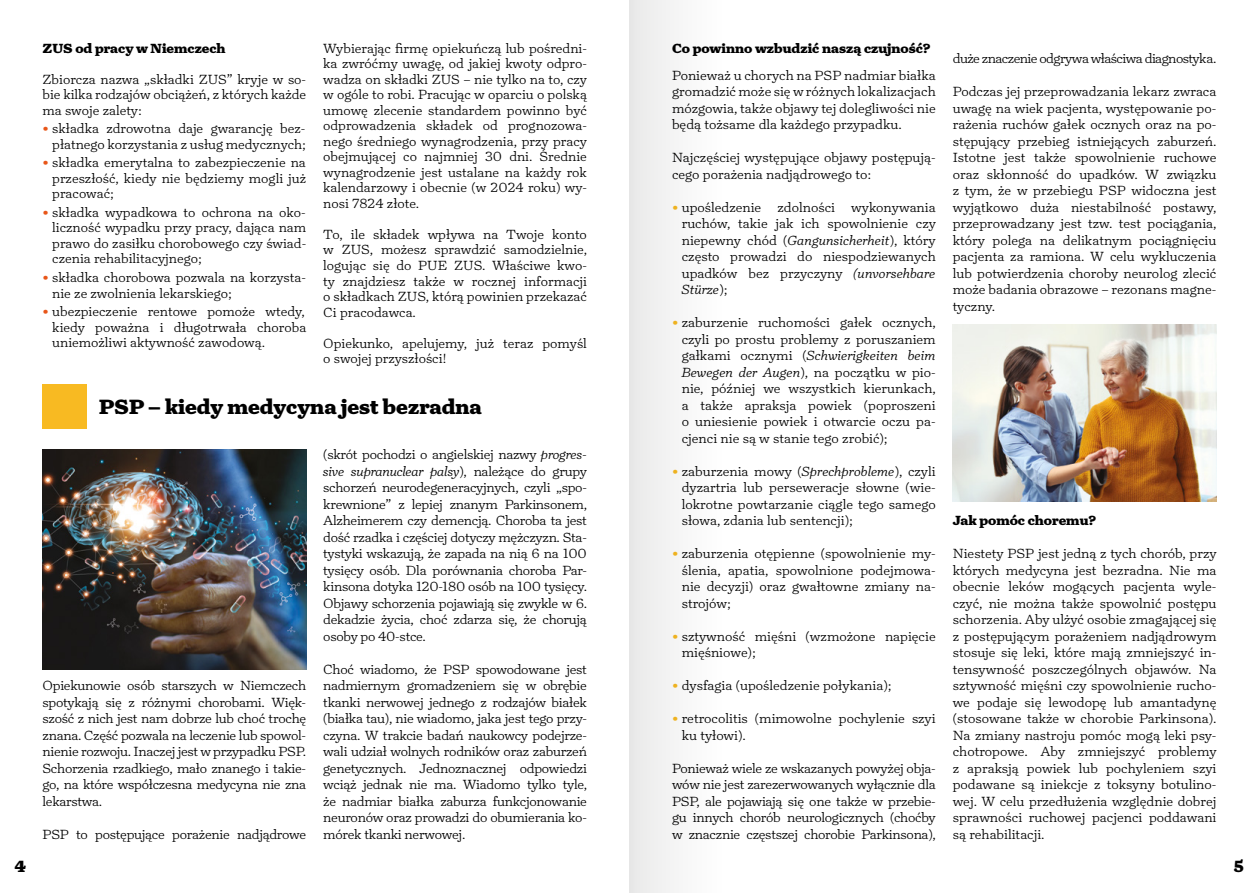
<style>
.page{position:relative;width:1259px;height:893px;background:#fff}
.page>*{position:absolute;margin:0;border:0;box-sizing:border-box;transform-origin:0 0}
.t1{font:900 21px "Turnip";color:#000}
.t2{font:900 16.5px "Turnip";color:#000}
.t3{font:300 13.5px/16.5px "Turnip";color:#000;text-align:justify}
.t4{font:900 13.5px "Turnip";color:#000}
.t5{font:300 13.5px "Turnip";letter-spacing:-.04em;color:#000}
.t6{font:300 13.5px "Turnip";letter-spacing:-.02em;color:#000}
.s1{font-weight:900;color:#e85619}
.s2{font-style:italic}
.s3{font-weight:900;color:#f8ba22}
</style>
<div class="page">
<div style="left:43px;top:384px;width:44px;height:44px;background:#f8ba22"></div>
<img style="left:43px;top:449px;width:263px;height:221px">
<img style="left:952px;top:324px;width:264px;height:178px">
<div style="left:629px;top:0;width:92px;height:893px;background:linear-gradient(to right,#e9e9e9,#fff)"></div>
<p class="t4" style="left:43px;top:39px;width:185px">ZUS od pracy w Niemczech</p>
<p class="t3" style="left:43px;top:71px;width:265px;line-height:15.6px">Zbiorcza nazwa „składki ZUS” kryje w so&shy;bie kilka rodzajów obciążeń, z których każde ma swoje zalety:</p>
<p class="t3" style="left:43px;top:121px;width:265px;line-height:15.6px;text-align:right"><span class="s1">•</span> składka zdrowotna daje gwarancję bez&shy;płatnego korzystania z usług medycznych;</p>
<p class="t3" style="left:52px;top:155px;width:255px;line-height:15.5px;text-indent:-10px"><span class="s1">•</span> składka emerytalna to zabezpieczenie na przeszłość, kiedy nie będziemy mogli już pracować;</p>
<p class="t3" style="left:52px;top:204px;width:255px;line-height:15.6px;text-indent:-10px"><span class="s1">•</span> składka wypadkowa to ochrona na oko&shy;liczność wypadku przy pracy, dająca nam prawo do zasiłku chorobowego czy świad&shy;czenia rehabilitacyjnego;</p>
<p class="t3" style="left:52px;top:270px;width:255px;line-height:15.6px;text-indent:-10px"><span class="s1">•</span> składka chorobowa pozwala na korzysta&shy;nie ze zwolnienia lekarskiego;</p>
<p class="t3" style="left:52px;top:304px;width:255px;line-height:15.6px;text-indent:-10px"><span class="s1">•</span> ubezpieczenie rentowe pomoże wtedy, kiedy poważna i długotrwała choroba uniemożliwi aktywność zawodową.</p>
<p class="t3" style="left:323px;top:40px;width:265px;line-height:15.6px">Wybierając firmę opiekuńczą lub pośredni&shy;ka zwróćmy uwagę, od jakiej kwoty odpro&shy;wadza on składki ZUS – nie tylko na to, czy w ogóle to robi. Pracując w oparciu o polską umowę zlecenie standardem powinno być odprowadzenia składek od prognozowa&shy;nego średniego wynagrodzenia, przy pracy obejmującej co najmniej 30 dni. Średnie wynagrodzenie jest ustalane na każdy rok kalendarzowy i obecnie (w 2024 roku) wy&shy;nosi 7824 złote.</p>
<p class="t3" style="left:323px;top:227px;width:265px;line-height:15.5px">To, ile składek wpływa na Twoje konto w ZUS, możesz sprawdzić samodzielnie, logując się do PUE ZUS. Właściwe kwo&shy;ty znajdziesz także w rocznej informacji o składkach ZUS, którą powinien przekazać Ci pracodawca.</p>
<p class="t3" style="left:323px;top:335px;width:265px;line-height:15.6px">Opiekunko, apelujemy, już teraz pomyśl o swojej przyszłości!</p>
<h1 class="t1" style="left:99px;top:393px;width:384px">PSP – kiedy medycyna jest bezradna</h1>
<p class="t3" style="left:43px;top:677px;width:265px">Opiekunowie osób starszych w Niemczech spotykają się z różnymi chorobami. Więk&shy;szość z nich jest nam dobrze lub choć trochę znana. Część pozwala na leczenie lub spowol&shy;nienie rozwoju. Inaczej jest w przypadku PSP.<br>Schorzenia rzadkiego, mało znanego i takie&shy;go, na które współczesna medycyna nie zna lekarstwa.</p>
<p class="t6" style="left:43px;top:826px;width:265px">PSP to postępujące porażenie nadjądrowe</p>
<p class="t3" style="left:323px;top:446px;width:265px">(skrót pochodzi o angielskiej nazwy <span class="s2">progres&shy;sive supranuclear palsy</span>), należące do grupy schorzeń neurodegeneracyjnych, czyli „spo&shy;krewnione” z lepiej znanym Parkinsonem, Alzheimerem czy demencją. Choroba ta jest dość rzadka i częściej dotyczy mężczyzn. Sta&shy;tystyki wskazują, że zapada na nią 6 na 100 tysięcy osób. Dla porównania choroba Par&shy;kinsona dotyka 120-180 osób na 100 tysięcy.<br>Objawy schorzenia pojawiają się zwykle w 6. dekadzie życia, choć zdarza się, że chorują osoby po 40-stce.</p>
<p class="t3" style="left:323px;top:661px;width:265px">Choć wiadomo, że PSP spowodowane jest nadmiernym gromadzeniem się w obrębie tkanki nerwowej jednego z rodzajów białek (białka tau), nie wiadomo, jaka jest tego przy&shy;czyna. W trakcie badań naukowcy podejrze&shy;wali udział wolnych rodników oraz zaburzeń genetycznych. Jednoznacznej odpowiedzi wciąż jednak nie ma. Wiadomo tylko tyle, że nadmiar białka zaburza funkcjonowanie neuronów oraz prowadzi do obumierania ko&shy;mórek tkanki nerwowej.</p>
<p class="t4" style="left:672px;top:39px;width:260px">Co powinno wzbudzić naszą czujność?</p>
<p class="t3" style="left:672px;top:67px;width:265px">Ponieważ u chorych na PSP nadmiar białka gromadzić może się w różnych lokalizacjach mózgowia, także objawy tej dolegliwości nie będą tożsame dla każdego przypadku.</p>
<p class="t3" style="left:672px;top:149px;width:265px">Najczęściej występujące objawy postępują&shy;cego porażenia nadjądrowego to:</p>
<p class="t3" style="left:682px;top:199px;width:256px;text-indent:-10px"><span class="s3">•</span> upośledzenie zdolności wykonywania ruchów, takie jak ich spowolnienie czy niepewny chód (<span class="s2">Gangunsicherheit</span>), który często prowadzi do niespodziewanych upadków bez przyczyny <span class="s2">(unvorsehbare Stürze</span>);</p>
<p class="t3" style="left:682px;top:314px;width:256px;text-indent:-10px"><span class="s3">•</span> zaburzenie ruchomości gałek ocznych, czyli po prostu problemy z poruszaniem gałkami ocznymi (<span class="s2">Schwierigkeiten beim Bewegen der Augen</span>), na początku w pio&shy;nie, później we wszystkich kierunkach, a także apraksja powiek (poproszeni o uniesienie powiek i otwarcie oczu pa&shy;cjenci nie są w stanie tego zrobić);</p>
<p class="t3" style="left:682px;top:463px;width:255px;text-indent:-10px"><span class="s3">•</span> zaburzenia mowy (<span class="s2">Sprechprobleme</span>), czyli dyzartria lub perseweracje słowne (wie&shy;lokrotne powtarzanie ciągle tego samego słowa, zdania lub sentencji);</p>
<p class="t3" style="left:682px;top:545px;width:255px;text-indent:-10px"><span class="s3">•</span> zaburzenia otępienne (spowolnienie my&shy;ślenia, apatia, spowolnione podejmowa&shy;nie decyzji) oraz gwałtowne zmiany na&shy;strojów;</p>
<p class="t3" style="left:682px;top:628px;width:255px;text-indent:-10px"><span class="s3">•</span> sztywność mięśni (wzmożone napięcie mięśniowe);</p>
<p class="t3" style="left:672px;top:677px;width:221px"><span class="s3">•</span> dysfagia (upośledzenie połykania);</p>
<p class="t3" style="left:682px;top:710px;width:255px;text-indent:-10px"><span class="s3">•</span> retrocolitis (mimowolne pochylenie szyi ku tyłowi).</p>
<p class="t3" style="left:672px;top:760px;width:265px">Ponieważ wiele ze wskazanych powyżej obja&shy;wów nie jest zarezerwowanych wyłącznie dla PSP, ale pojawiają się one także w przebie&shy;gu innych chorób neurologicznych (choćby w znacznie częstszej chorobie Parkinsona),</p>
<p class="t5" style="left:952px;top:50px;width:265px">duże znaczenie odgrywa właściwa diagnostyka.</p>
<p class="t3" style="left:952px;top:83px;width:265px">Podczas jej przeprowadzania lekarz zwraca uwagę na wiek pacjenta, występowanie po&shy;rażenia ruchów gałek ocznych oraz na po&shy;stępujący przebieg istniejących zaburzeń.<br>Istotne jest także spowolnienie ruchowe oraz skłonność do upadków. W związku z tym, że w przebiegu PSP widoczna jest wyjątkowo duża niestabilność postawy, przeprowadzany jest tzw. test pociągania, który polega na delikatnym pociągnięciu pacjenta za ramiona. W celu wykluczenia lub potwierdzenia choroby neurolog zlecić może badania obrazowe – rezonans magne&shy;tyczny.</p>
<p class="t4" style="left:952px;top:512px;width:145px">Jak pomóc choremu?</p>
<p class="t3" style="left:952px;top:545px;width:265px">Niestety PSP jest jedną z tych chorób, przy których medycyna jest bezradna. Nie ma obecnie leków mogących pacjenta wyle&shy;czyć, nie można także spowolnić postępu schorzenia. Aby ulżyć osobie zmagającej się z postępującym porażeniem nadjądrowym stosuje się leki, które mają zmniejszyć in&shy;tensywność poszczególnych objawów. Na sztywność mięśni czy spowolnienie rucho&shy;we podaje się lewodopę lub amantadynę (stosowane także w chorobie Parkinsona).<br>Na zmiany nastroju pomóc mogą leki psy&shy;chotropowe. Aby zmniejszyć problemy z apraksją powiek lub pochyleniem szyi podawane są iniekcje z toksyny botulino&shy;wej. W celu przedłużenia względnie dobrej sprawności ruchowej pacjenci poddawani są rehabilitacji.</p>
<p class="t2" style="left:14px;top:855px;width:13px">4</p>
<p class="t2" style="left:1233px;top:855px;width:12px">5</p>
</div>
